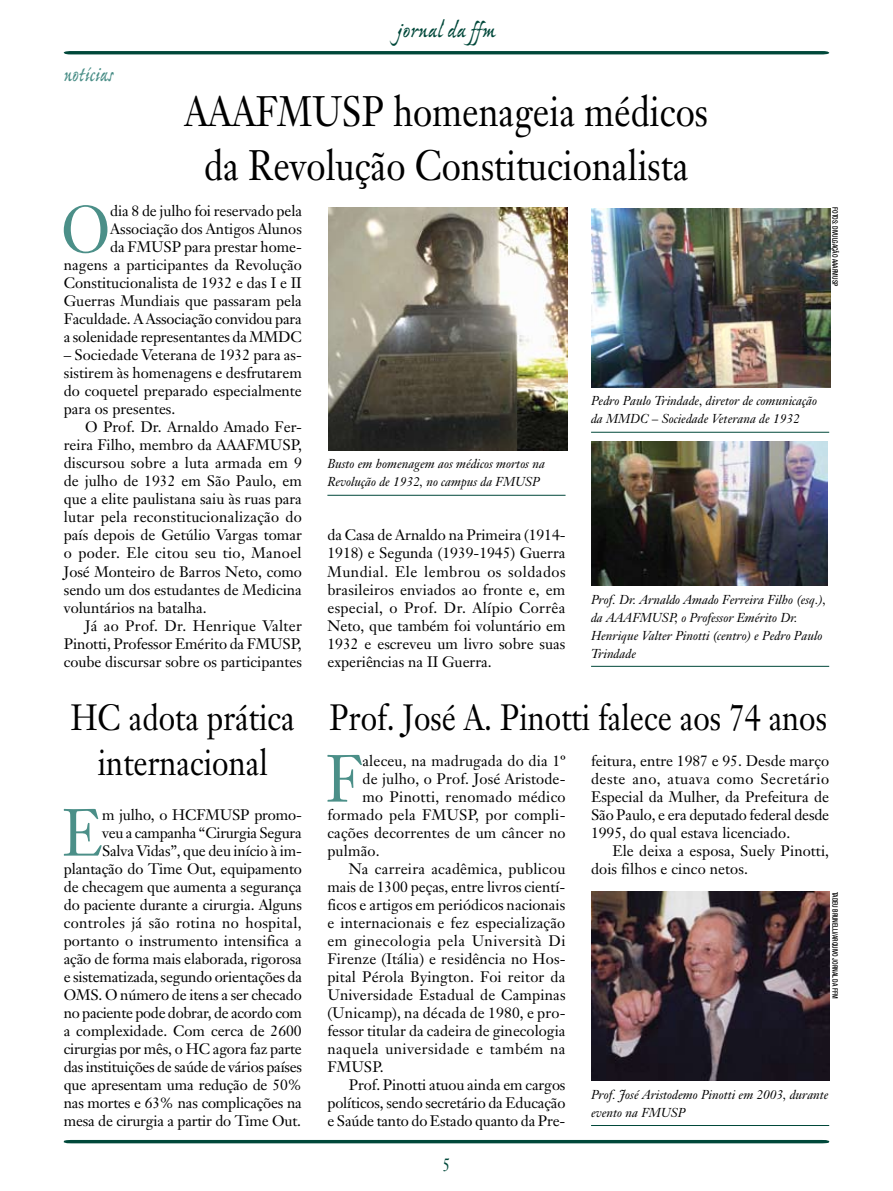
<style>
.page{position:relative;width:893px;height:1191px;background:#fff}
.page>*{position:absolute;margin:0;border:0;box-sizing:border-box;transform-origin:0 0}
.t1{font:65.55px "Janson Text";color:#4b8f88;scale:.9 1}
.t2{font:42px/54px "Janson Text";color:#000;text-align:center;scale:.85 1}
.t3{font:36px/45px "Janson Text";color:#000;scale:.85 1}
.t4{font:24px "Ex Ponto MM 450";letter-spacing:-.01em;color:#00483a}
.t5{font:24px "Ex Ponto MM 450";letter-spacing:-.005em;color:#4b8f88;scale:.85 1}
.t6{font:18px "Janson Text";color:#00483a;scale:.85 1}
.t7{font:15px/18px "Janson Text";color:#000;text-align:justify}
.t8{font:15px "Janson Text";letter-spacing:.03em;color:#000}
.t9{font:15px "Janson Text";letter-spacing:.025em;color:#000}
.t10{font:15px "Janson Text";letter-spacing:.02em;color:#000}
.t11{font:italic 12.75px/18px "Janson Text";color:#000}
.t12{font:500 condensed 7.5px "Helvetica Neue";color:#000;scale:.85 1}
.s1{font-size:65.55px;color:#4b8f88}
</style>
<div class="page">
<svg style="left:63px;top:1139px;width:767px;height:5px"></svg>
<svg style="left:64px;top:51px;width:765px;height:3px;background:#034a3c"></svg>
<hr style="left:591px;top:432px;width:238px;height:1px;background:#00483a">
<hr style="left:591px;top:666px;width:238px;height:1px;background:#00483a">
<hr style="left:327px;top:495px;width:239px;height:1px;background:#00483a">
<img style="left:329px;top:207px;width:238px;height:243px">
<img style="left:591px;top:441px;width:236px;height:144px">
<img style="left:591px;top:208px;width:239px;height:179px">
<hr style="left:591px;top:1125px;width:238px;height:1px;background:#00483a">
<img style="left:591px;top:891px;width:238px;height:189px">
<h3 class="t5" style="left:64px;top:62px;width:60px">notícias</h3>
<h3 class="t4" style="left:397px;top:18px;width:100px">jornal da ffm</h3>
<h2 class="t2" style="left:184px;top:84px;width:618px">AAAFMUSP homenageia médicos da Revolução Constitucionalista</h2>
<p class="t7" style="left:64px;top:202px;width:240px;text-align:right">dia 8 de julho foi reservado pela Associação dos Antigos Alunos<br>da FMUSP para prestar home&shy;nagens a participantes da Revolução Constitucionalista de 1932 e das I e II Guerras Mundiais que passaram pela Faculdade. A Associação convidou para a solenidade representantes da MMDC</p>
<p class="t7" style="left:64px;top:346px;width:240px">– Sociedade Veterana de 1932 para as&shy;sistirem às homenagens e desfrutarem do coquetel preparado especialmente para os presentes.</p>
<p class="t7" style="left:64px;top:418px;width:240px;text-indent:21px">O Prof. Dr. Arnaldo Amado Fer&shy;reira Filho, membro da AAAFMUSP, discursou sobre a luta armada em 9 de julho de 1932 em São Paulo, em que a elite paulistana saiu às ruas para lutar pela reconstitucionalização do país depois de Getúlio Vargas tomar o poder. Ele citou seu tio, Manoel José Monteiro de Barros Neto, como sendo um dos estudantes de Medicina voluntários na batalha.</p>
<p class="t7" style="left:64px;top:616px;width:240px;text-indent:21px">Já ao Prof. Dr. Henrique Valter Pinotti, Professor Emérito da FMUSP, coube discursar sobre os participantes</p>
<h1 class="t1" style="left:61px;top:188px;width:56px">O</h1>
<p class="t11" style="left:327px;top:455px;width:219px">Busto em homenagem aos médicos mortos na<br>Revolução de 1932, no campus da FMUSP</p>
<p class="t7" style="left:327px;top:526px;width:240px">da Casa de Arnaldo na Primeira (1914- 1918) e Segunda (1939-1945) Guerra Mundial. Ele lembrou os soldados brasileiros enviados ao fronte e, em especial, o Prof. Dr. Alípio Corrêa Neto, que também foi voluntário em 1932 e escreveu um livro sobre suas experiências na II Guerra.</p>
<p class="t12" style="left:839px;top:207px;width:94px;rotate:90deg">FOTOS: Divulgação AAAFMUSP</p>
<p class="t11" style="left:591px;top:392px;width:227px">Pedro Paulo Trindade, diretor de comunicação da MMDC – Sociedade Veterana de 1932</p>
<p class="t11" style="left:591px;top:590px;width:236px">Prof. Dr. Arnaldo Amado Ferreira Filho (esq.), da AAAFMUSP, o Professor Emérito Dr.<br>Henrique Valter Pinotti (centro) e Pedro Paulo Trindade</p>
<h3 class="t3" style="left:98px;top:694px;width:312px;text-indent:-27px">HC adota prática internacional <span class="s1">F</span></h3>
<h3 class="t3" style="left:330px;top:694px;width:587px">Prof. José A. Pinotti falece aos 74 anos</h3>
<p class="t7" style="left:362px;top:751px;width:205px">aleceu, na madrugada do dia 1º</p>
<p class="t7" style="left:362px;top:769px;width:205px">de julho, o Prof. José Aristode-</p>
<p class="t7" style="left:362px;top:787px;width:205px">mo Pinotti, renomado médico</p>
<p class="t10" style="left:327px;top:805px;width:240px">formado pela FMUSP, por compli-</p>
<p class="t7" style="left:327px;top:823px;width:240px">cações decorrentes de um câncer no</p>
<p class="t7" style="left:327px;top:841px;width:54px">pulmão.</p>
<p class="t7" style="left:349px;top:859px;width:218px">Na carreira acadêmica, publicou</p>
<p class="t7" style="left:327px;top:877px;width:239px">mais de 1300 peças, entre livros cientí-</p>
<p class="t7" style="left:327px;top:895px;width:239px">ficos e artigos em periódicos nacionais</p>
<p class="t7" style="left:327px;top:913px;width:239px">e internacionais e fez especialização</p>
<p class="t8" style="left:327px;top:931px;width:240px">em ginecologia pela Università Di</p>
<p class="t7" style="left:327px;top:949px;width:240px">Firenze (Itália) e residência no Hos-</p>
<p class="t7" style="left:327px;top:967px;width:240px">pital Pérola Byington. Foi reitor da</p>
<p class="t7" style="left:327px;top:985px;width:240px">Universidade Estadual de Campinas</p>
<p class="t7" style="left:327px;top:1003px;width:240px">(Unicamp), na década de 1980, e pro-</p>
<p class="t7" style="left:327px;top:1021px;width:240px">fessor titular da cadeira de ginecologia</p>
<p class="t9" style="left:327px;top:1039px;width:240px">naquela universidade e também na</p>
<p class="t7" style="left:327px;top:1057px;width:58px">FMUSP.</p>
<p class="t7" style="left:349px;top:1075px;width:218px">Prof. Pinotti atuou ainda em cargos</p>
<p class="t7" style="left:327px;top:1093px;width:240px">políticos, sendo secretário da Educação</p>
<p class="t7" style="left:327px;top:1111px;width:239px">e Saúde tanto do Estado quanto da Pre-</p>
<p class="t7" style="left:591px;top:751px;width:240px">feitura, entre 1987 e 95. Desde março deste ano, atuava como Secretário Especial da Mulher, da Prefeitura de São Paulo, e era deputado federal desde 1995, do qual estava licenciado.</p>
<p class="t7" style="left:591px;top:841px;width:240px;text-indent:21px">Ele deixa a esposa, Suely Pinotti, dois filhos e cinco netos.</p>
<p class="t7" style="left:64px;top:805px;width:240px;text-align:right">m julho, o HCFMUSP promo-<br>veu a campanha “Cirurgia Segura<br>Salva Vidas”, que deu início à im&shy;plantação do Time Out, equipamento de checagem que aumenta a segurança do paciente durante a cirurgia. Alguns controles já são rotina no hospital, portanto o instrumento intensifica a ação de forma mais elaborada, rigorosa e sistematizada, segundo orientações da OMS. O número de itens a ser checado no paciente pode dobrar, de acordo com a complexidade. Com cerca de 2600 cirurgias por mês, o HC agora faz parte das instituições de saúde de vários países que apresentam uma redução de 50% nas mortes e 63% nas complicações na mesa de cirurgia a partir do Time Out.</p>
<h1 class="t1" style="left:62px;top:791px;width:46px">E</h1>
<p class="t12" style="left:839px;top:891px;width:127px;rotate:90deg">Tadeu Brunelli/Arquivo Jornal da FFM</p>
<p class="t11" style="left:591px;top:1085px;width:239px">Prof. José Aristodemo Pinotti em 2003, durante evento na FMUSP</p>
<p class="t6" style="left:442px;top:1153px;width:11px">5</p>
</div>
